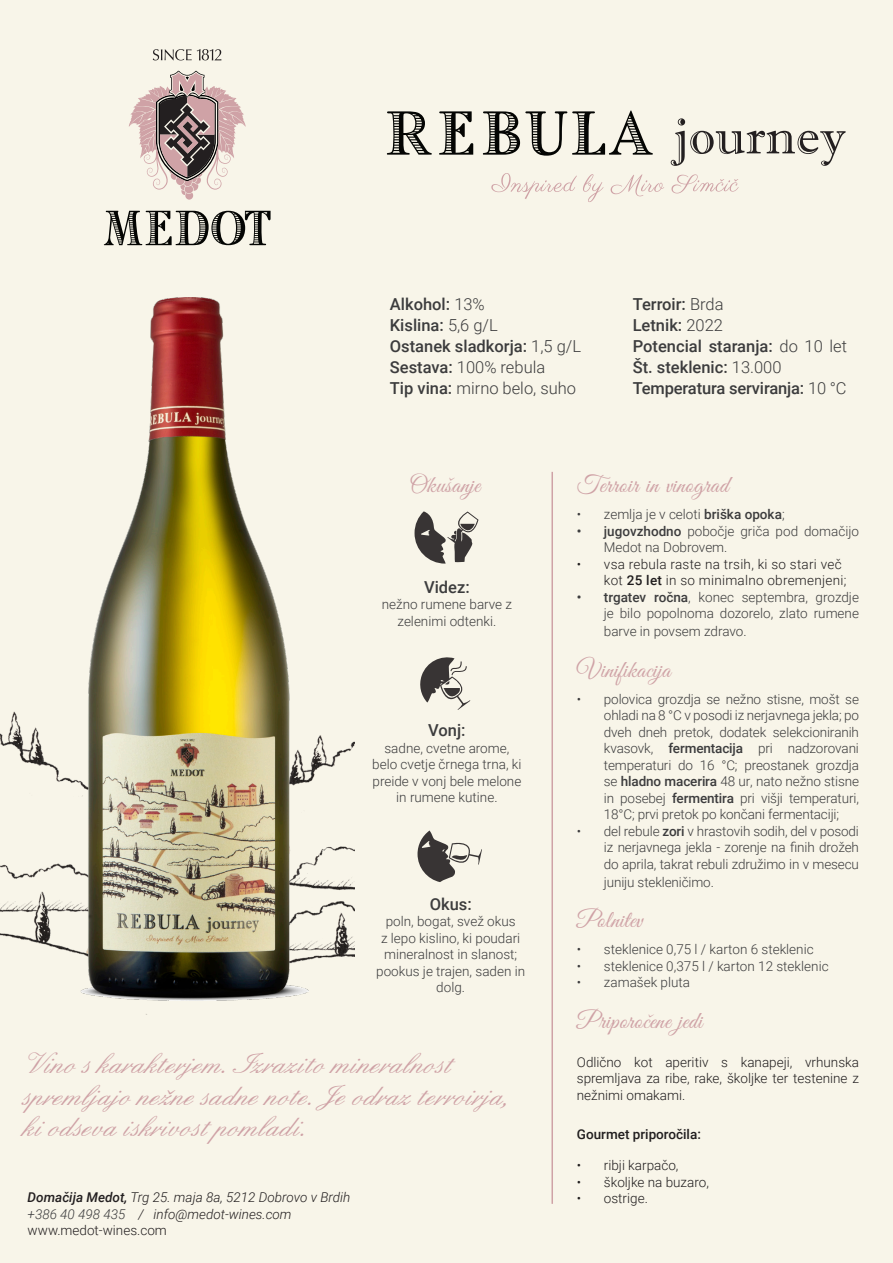
<style>
.page{position:relative;width:893px;height:1263px;background:#f8f5e9}
.page>*{position:absolute;margin:0;border:0;box-sizing:border-box;transform-origin:0 0}
.t1{font:31.5px/31.5px "English 157 BT";color:#cfa2a6}
.t2{font:24px "Great Vibes";letter-spacing:.02em;color:#cfa2a6}
.t3{font:500 16.5px/21px "Roboto";color:#3c3c3d}
.t4{font:300 16.5px "Roboto";color:#3c3c3d}
.t5{font:300 13.5px/16.5px "Roboto";color:#3c3c3d;text-align:center}
.t6{font:300 13.5px/16.5px "Roboto";color:#201d1e;text-align:justify}
.t7{font:italic 300 13.5px "Roboto";color:#231f20}
.t8{font:300 13.5px/16.5px "Roboto";letter-spacing:.02em;color:#201d1e}
.t9{font:300 13.5px "Roboto";color:#231f20}
.t10{font:500 13.5px "Roboto";color:#201d1e}
.s1{font-weight:300}
.s2{font-weight:500}
.s3{color:#3c3c3d}
</style>
<div class="page">
<img style="left:0;top:711px;width:355px;height:304px">
<img style="left:81px;top:297px;width:228px;height:704px">
<svg style="left:153px;top:49px;width:68px;height:11px"></svg>
<svg style="left:129px;top:71px;width:117px;height:129px"></svg>
<svg style="left:104px;top:211px;width:167px;height:34px"></svg>
<svg style="left:491px;top:173px;width:86px;height:26px"></svg>
<svg style="left:583px;top:174px;width:21px;height:28px"></svg>
<svg style="left:611px;top:174px;width:53px;height:22px"></svg>
<svg style="left:671px;top:174px;width:68px;height:19px"></svg>
<svg style="left:671px;top:118px;width:175px;height:48px"></svg>
<svg style="left:387px;top:111px;width:45px;height:44px"></svg>
<svg style="left:439px;top:111px;width:34px;height:44px"></svg>
<svg style="left:483px;top:111px;width:170px;height:45px"></svg>
<svg style="left:418px;top:830px;width:64px;height:52px"></svg>
<svg style="left:415px;top:511px;width:63px;height:53px"></svg>
<svg style="left:420px;top:657px;width:50px;height:53px"></svg>
<hr style="left:551px;top:472px;width:2px;height:732px;background:#cfa2a6">
<p class="t3" style="left:390px;top:293px;width:96px">Alkohol: <span class="s1">13%</span></p>
<p class="t3" style="left:390px;top:314px;width:109px">Kislina: <span class="s1">5,6 g/L</span></p>
<p class="t3" style="left:390px;top:335px;width:193px">Ostanek sladkorja: <span class="s1">1,5 g/L</span></p>
<p class="t4" style="left:390px;top:355px;width:157px"><span class="s2">Sestava:</span> 100% rebula</p>
<p class="t4" style="left:390px;top:376px;width:188px"><span class="s2">Tip vina:</span> mirno belo, suho</p>
<p class="t3" style="left:633px;top:293px;width:92px">Terroir: <span class="s1">Brda<br></span>Letnik: <span class="s1">2022</span></p>
<p class="t3" style="left:633px;top:335px;width:216px">Potencial staranja: <span class="s1">do 10 let<br></span>Št. steklenic: <span class="s1">13.000</span></p>
<p class="t3" style="left:633px;top:377px;width:215px">Temperatura serviranja: <span class="s1">10 °C</span></p>
<p class="t2" style="left:409px;top:472px;width:72px">Okušanje</p>
<p class="t3" style="left:424px;top:576px;width:47px">Videz:</p>
<p class="t5" style="left:382px;top:596px;width:132px">nežno rumene barve z zelenimi odtenki.</p>
<p class="t3" style="left:428px;top:719px;width:39px">Vonj:</p>
<p class="t5" style="left:372px;top:739px;width:151px">sadne, cvetne arome, belo cvetje črnega trna, ki preide v vonj bele melone in rumene kutine.</p>
<p class="t3" style="left:430px;top:892px;width:44px">Okus:</p>
<p class="t5" style="left:376px;top:912px;width:150px">poln, bogat, svež okus<br>z lepo kislino, ki poudari mineralnost in slanost; pookus je trajen, saden in dolg.</p>
<p class="t1" style="left:28px;top:1048px;width:489px">Vino s karakterjem. Izrazito mineralnost spremljajo nežne sadne note. Je odraz terroirja, ki odseva iskrivost pomladi.</p>
<p class="t7" style="left:28px;top:1188px;width:324px"><span class="s2">Domačija Medot,</span> Trg 25. maja 8a, 5212 Dobrovo v Brdih</p>
<p class="t7" style="left:28px;top:1204px;width:266px"><span class="s3">+386 40 498 435</span> / info@medot-wines.com</p>
<p class="t9" style="left:28px;top:1221px;width:141px">www.medot-wines.com</p>
<p class="t2" style="left:577px;top:472px;width:153px">Terroir in vinograd</p>
<p class="t5" style="left:577px;top:506px;width:209px">• zemlja je v celoti <span class="s2">briška opoka</span>;</p>
<p class="t5" style="left:604px;top:522px;width:257px;text-align:left;text-indent:-27px"><span class="s2">• jugovzhodno</span> pobočje griča pod domačijo<br>Medot na Dobrovem.</p>
<p class="t8" style="left:604px;top:555px;width:244px;text-indent:-27px">• vsa rebula raste na trsih, ki so stari več kot <span class="s2">25 let</span> in so minimalno obremenjeni;</p>
<p class="t5" style="left:577px;top:588px;width:284px;text-align:right"><span class="s2">• trgatev ročna</span>, konec septembra, grozdje je bilo popolnoma dozorelo, zlato rumene</p>
<p class="t5" style="left:604px;top:623px;width:144px">barve in povsem zdravo.</p>
<p class="t2" style="left:577px;top:656px;width:95px">Vinifikacija</p>
<p class="t5" style="left:604px;top:690px;width:257px;text-align:justify;text-indent:-27px">• polovica grozdja se nežno stisne, mošt se ohladi na 8 °C v posodi iz nerjavnega jekla; po dveh dneh pretok, dodatek selekcioniranih kvasovk, <span class="s2">fermentacija</span> pri nadzorovani temperaturi do 16 °C; preostanek grozdja se <span class="s2">hladno macerira</span> 48 ur, nato nežno stisne in posebej <span class="s2">fermentira</span> pri višji temperaturi, 18°C; prvi pretok po končani fermentaciji;</p>
<p class="t5" style="left:604px;top:822px;width:257px;text-align:justify;text-indent:-27px">• del rebule <span class="s2">zori</span> v hrastovih sodih, del v posodi iz nerjavnega jekla - zorenje na finih drožeh do aprila, takrat rebuli združimo in v mesecu</p>
<p class="t5" style="left:604px;top:873px;width:112px">juniju stekleničimo.</p>
<p class="t2" style="left:577px;top:907px;width:67px">Polnitev</p>
<p class="t5" style="left:577px;top:941px;width:238px">• steklenice 0,75 l / karton 6 steklenic</p>
<p class="t5" style="left:577px;top:957px;width:253px">• steklenice 0,375 l / karton 12 steklenic</p>
<p class="t5" style="left:577px;top:974px;width:115px">• zamašek pluta</p>
<p class="t2" style="left:577px;top:1007px;width:127px">Priporočene jedi</p>
<p class="t6" style="left:577px;top:1053px;width:284px">Odlično kot aperitiv s kanapeji, vrhunska spremljava za ribe, rake, školjke ter testenine z nežnimi omakami.</p>
<p class="t10" style="left:577px;top:1124px;width:126px">Gourmet priporočila:</p>
<p class="t6" style="left:577px;top:1156px;width:103px">• ribji karpačo,</p>
<p class="t6" style="left:577px;top:1173px;width:134px">• školjke na buzaro,</p>
<p class="t6" style="left:577px;top:1189px;width:72px">• ostrige.</p>
</div>
